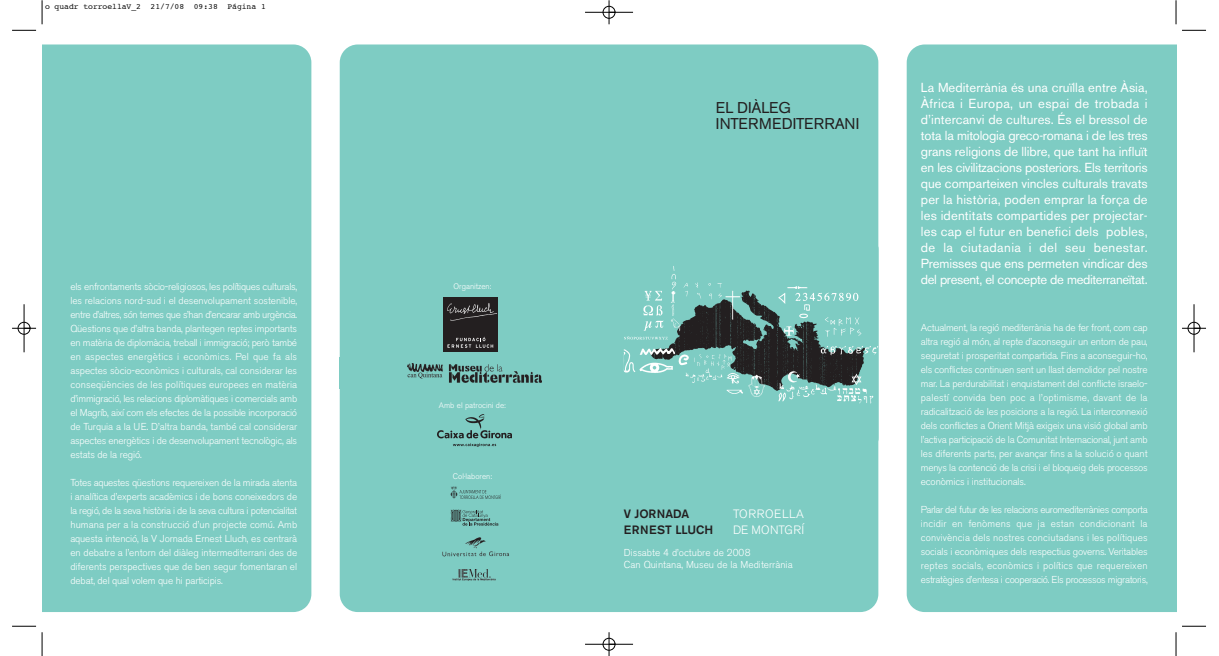
<style>
.page{position:relative;width:1219px;height:656px;background:#fff}
.page>*{position:absolute;margin:0;border:0;box-sizing:border-box;transform-origin:0 0}
.t1{font:15.5px/16.3px "Akzidenz Grotesk BE";letter-spacing:.005em;color:#231f20}
.t2{font:13px/16px "Akzidenz Grotesk BE";letter-spacing:-.025em;color:#fff;text-align:justify}
.t3{font:500 12px/16px "Akzidenz Grotesk BE";color:#231f20}
.t4{font:300 12px/16px "Akzidenz Grotesk BE";letter-spacing:.02em;color:#fff}
.t5{font:300 10px/14px "Akzidenz Grotesk BE";letter-spacing:-.01em;color:#fff;text-align:justify}
.t6{font:300 8px "Akzidenz Grotesk BE";color:#fff}
.t7{font:8px "Courier";color:#000}
</style>
<div class="page">
<div style="left:340px;top:44px;width:538px;height:567px;background:#7eccc3;border-radius:18px"></div>
<div style="left:443px;top:297px;width:54px;height:55px;background:#231f20"></div>
<img style="left:447px;top:303px;width:50px;height:18px">
<svg style="left:447px;top:337px;width:46px;height:10px"></svg>
<img style="left:408px;top:363px;width:133px;height:19px">
<img style="left:438px;top:414px;width:73px;height:32px">
<img style="left:450px;top:486px;width:50px;height:12px">
<img style="left:442px;top:537px;width:67px;height:20px">
<svg style="left:451px;top:509px;width:47px;height:16px"></svg>
<img style="left:452px;top:569px;width:44px;height:11px">
<div style="left:907px;top:44px;width:269px;height:567px;background:#7eccc3"></div>
<div style="left:42px;top:44px;width:269px;height:567px;background:#7eccc3"></div>
<img style="left:624px;top:231px;width:254px;height:224px;border-radius:18px">
<svg style="left:42px;top:0;width:1px;height:24px"></svg>
<svg style="left:12px;top:30px;width:24px;height:1px"></svg>
<svg style="left:1176px;top:0;width:1px;height:24px"></svg>
<svg style="left:1182px;top:30px;width:24px;height:1px"></svg>
<svg style="left:42px;top:632px;width:1px;height:23px"></svg>
<svg style="left:12px;top:625px;width:24px;height:1px"></svg>
<svg style="left:1176px;top:632px;width:1px;height:23px"></svg>
<svg style="left:1182px;top:625px;width:24px;height:1px"></svg>
<div style="left:603px;top:6px;width:12px;height:13px;border:1px solid #fff;border-radius:50%"></div>
<hr style="left:585px;top:12px;width:48px;height:1px;background:#000">
<hr style="left:585px;top:643px;width:48px;height:1px;background:#000">
<hr style="left:24px;top:304px;width:1px;height:48px;background:#000">
<hr style="left:1194px;top:304px;width:1px;height:48px;background:#000">
<svg style="left:609px;top:0;width:1px;height:24px"></svg>
<svg style="left:609px;top:632px;width:1px;height:23px"></svg>
<svg style="left:12px;top:328px;width:24px;height:1px"></svg>
<svg style="left:1182px;top:328px;width:24px;height:1px"></svg>
<div style="left:603px;top:6px;width:12px;height:12px;border:1px solid #000;border-radius:50%"></div>
<div style="left:603px;top:637px;width:12px;height:13px;border:1px solid #000;border-radius:50%"></div>
<div style="left:18px;top:322px;width:12px;height:12px;border:1px solid #000;border-radius:50%"></div>
<div style="left:1188px;top:322px;width:12px;height:12px;border:1px solid #000;border-radius:50%"></div>
<p class="t7" style="left:45px;top:3px;width:222px">o quadr torroellaV_2 21/7/08 09:38 Página 1</p>
<p class="t5" style="left:70px;top:280px;width:228px">els enfrontaments sòcio-religiosos, les polítiques culturals, les relacions nord-sud i el desenvolupament sostenible, entre d’altres, són temes que s’han d’encarar amb urgència.<br>Qüestions que d’altra banda, plantegen reptes importants en matèria de diplomàcia, treball i immigració; però també en aspectes energètics i econòmics. Pel que fa als aspectes sòcio-econòmics i culturals, cal considerar les conseqüències de les polítiques europees en matèria d’immigració, les relacions diplomàtiques i comercials amb el Magríb, així com els efectes de la possible incorporació de Turquia a la UE. D’altra banda, també cal considerar aspectes energètics i de desenvolupament tecnològic, als estats de la regió.</p>
<p class="t5" style="left:70px;top:476px;width:228px">Totes aquestes qüestions requereixen de la mirada atenta i analítica d’experts acadèmics i de bons coneixedors de la regió, de la seva història i de la seva cultura i potencialitat humana per a la construcció d’un projecte comú. Amb aquesta intenció, la V Jornada Ernest Lluch, es centrarà en debatre a l’entorn del diàleg intermediterrani des de diferents perspectives que de ben segur fomentaran el debat, del qual volem que hi participis.</p>
<p class="t6" style="left:454px;top:283px;width:39px">Organitzen:</p>
<p class="t6" style="left:439px;top:402px;width:68px">Amb el patrocini de:</p>
<p class="t6" style="left:453px;top:473px;width:41px">Col·laboren:</p>
<h1 class="t1" style="left:716px;top:101px;width:145px">EL DIÀLEG<br>INTERMEDITERRANI</h1>
<p class="t3" style="left:624px;top:506px;width:91px">V JORNADA<br>ERNEST LLUCH</p>
<p class="t4" style="left:733px;top:507px;width:73px">TORROELLA<br>DE MONTGRÍ</p>
<p class="t5" style="left:624px;top:547px;width:170px;line-height:12px">Dissabte 4 d’octubre de 2008<br>Can Quintana, Museu de la Mediterrània</p>
<p class="t2" style="left:921px;top:81px;width:228px">La Mediterrània és una cruïlla entre Àsia, Àfrica i Europa, un espai de trobada i d’intercanvi de cultures. És el bressol de tota la mitologia greco-romana i de les tres grans religions de llibre, que tant ha influït en les civilitzacions posteriors. Els territoris que comparteixen vincles culturals travats per la història, poden emprar la força de les identitats compartides per projectar&shy;les cap el futur en benefici dels pobles, de la ciutadania i del seu benestar.<br>Premisses que ens permeten vindicar des del present, el concepte de mediterraneïtat.</p>
<p class="t5" style="left:921px;top:321px;width:228px">Actualment, la regió mediterrània ha de fer front, com cap altra regió al món, al repte d’aconseguir un entorn de pau, seguretat i prosperitat compartida. Fins a aconseguir-ho, els conflictes continuen sent un llast demolidor pel nostre mar. La perdurabilitat i enquistament del conflicte israelo&shy;palestí convida ben poc a l’optimisme, davant de la radicalització de les posicions a la regió. La interconnexió dels conflictes a Orient Mitjà exigeix una visió global amb l’activa participació de la Comunitat Internacional, junt amb les diferents parts, per avançar fins a la solució o quant menys la contenció de la crisi i el bloqueig dels processos econòmics i institucionals.</p>
<p class="t5" style="left:921px;top:503px;width:228px">Parlar del futur de les relacions euromediterrànies comporta incidir en fenòmens que ja estan condicionant la convivència dels nostres conciutadans i les polítiques socials i econòmiques dels respectius governs. Veritables reptes socials, econòmics i polítics que requereixen estratègies d’entesa i cooperació. Els processos migratoris,</p>
</div>
